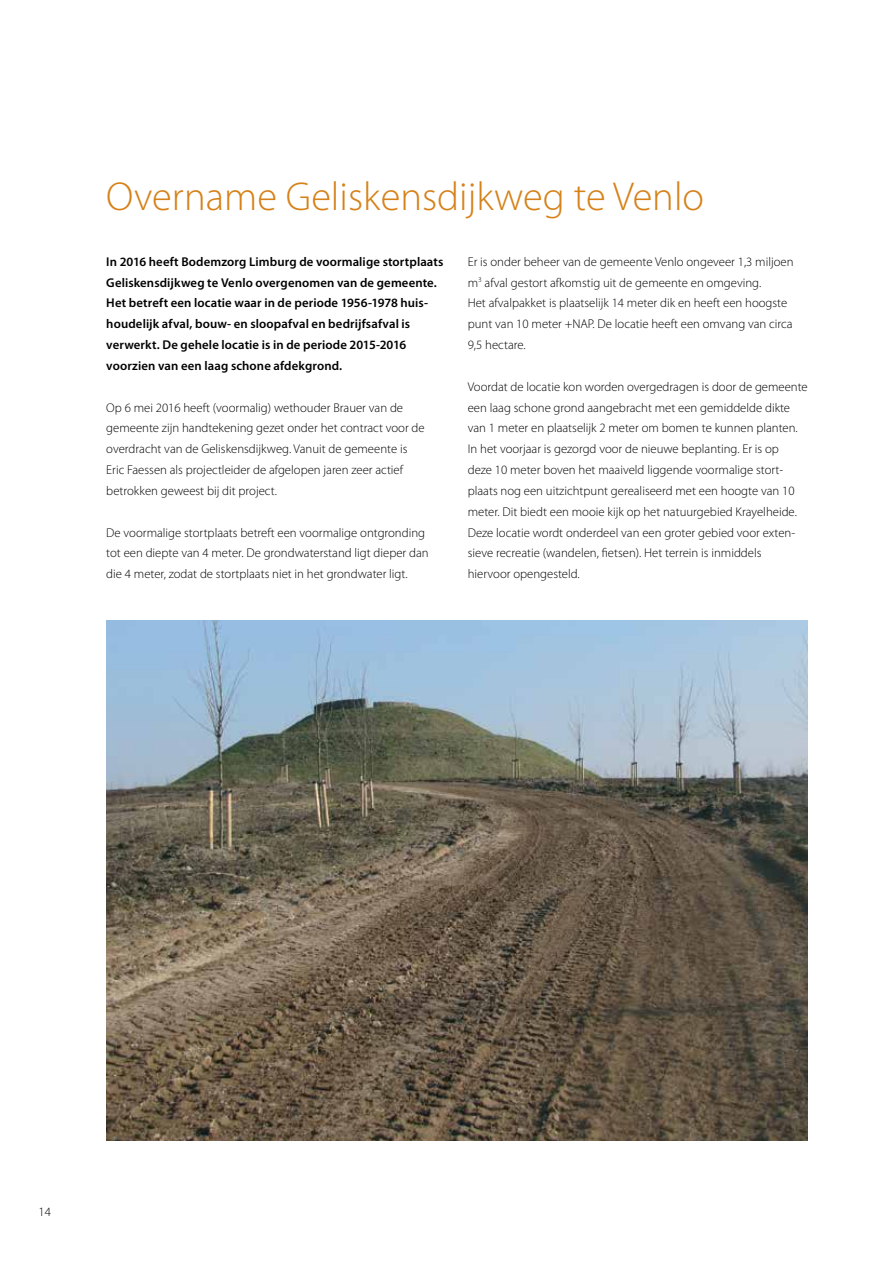
<style>
.page{position:relative;width:893px;height:1263px;background:#fff}
.page>*{position:absolute;margin:0;border:0;box-sizing:border-box;transform-origin:0 0}
.t1{font:300 40.5px "Myriad Pro";color:#d68119}
.t2{font:300 12.75px/20.9px "Myriad Pro";color:#000}
.t3{font:600 12.75px/20.9px "Myriad Pro";letter-spacing:.01em;color:#000}
.t4{font:12.75px "Myriad MM 215 600";color:#000}
</style>
<div class="page">
<img style="left:106px;top:620px;width:702px;height:521px">
<h1 class="t1" style="left:106px;top:172px;width:599px">Overname Geliskensdijkweg te Venlo</h1>
<p class="t2" style="left:468px;top:251px;width:327px">Er is onder beheer van de gemeente Venlo ongeveer 1,3 miljoen m<sup>3</sup> afval gestort afkomstig uit de gemeente en omgeving.<br>Het afvalpakket is plaatselijk 14 meter dik en heeft een hoogste punt van 10 meter +NAP. De locatie heeft een omvang van circa 9,5 hectare.</p>
<p class="t2" style="left:468px;top:376px;width:342px">Voordat de locatie kon worden overgedragen is door de gemeente een laag schone grond aangebracht met een gemiddelde dikte van 1 meter en plaatselijk 2 meter om bomen te kunnen planten.<br>In het voorjaar is gezorgd voor de nieuwe beplanting. Er is op<br>deze 10 meter boven het maaiveld liggende voormalige stort&shy;plaats nog een uitzichtpunt gerealiseerd met een hoogte van 10 meter. Dit biedt een mooie kijk op het natuurgebied Krayelheide.<br>Deze locatie wordt onderdeel van een groter gebied voor exten&shy;sieve recreatie (wandelen, fietsen). Het terrein is inmiddels<br>hiervoor opengesteld.</p>
<p class="t3" style="left:106px;top:251px;width:339px">In 2016 heeft Bodemzorg Limburg de voormalige stortplaats Geliskensdijkweg te Venlo overgenomen van de gemeente.<br>Het betreft een locatie waar in de periode 1956-1978 huis&shy;houdelijk afval, bouw- en sloopafval en bedrijfsafval is verwerkt. De gehele locatie is in de periode 2015-2016 voorzien van een laag schone afdekgrond.</p>
<p class="t2" style="left:106px;top:397px;width:320px">Op 6 mei 2016 heeft (voormalig) wethouder Brauer van de gemeente zijn handtekening gezet onder het contract voor de overdracht van de Geliskensdijkweg. Vanuit de gemeente is Eric Faessen als projectleider de afgelopen jaren zeer actief betrokken geweest bij dit project.</p>
<p class="t2" style="left:106px;top:522px;width:324px">De voormalige stortplaats betreft een voormalige ontgronding tot een diepte van 4 meter. De grondwaterstand ligt dieper dan die 4 meter, zodat de stortplaats niet in het grondwater ligt.</p>
<p class="t4" style="left:39px;top:1206px;width:14px">14</p>
</div>
